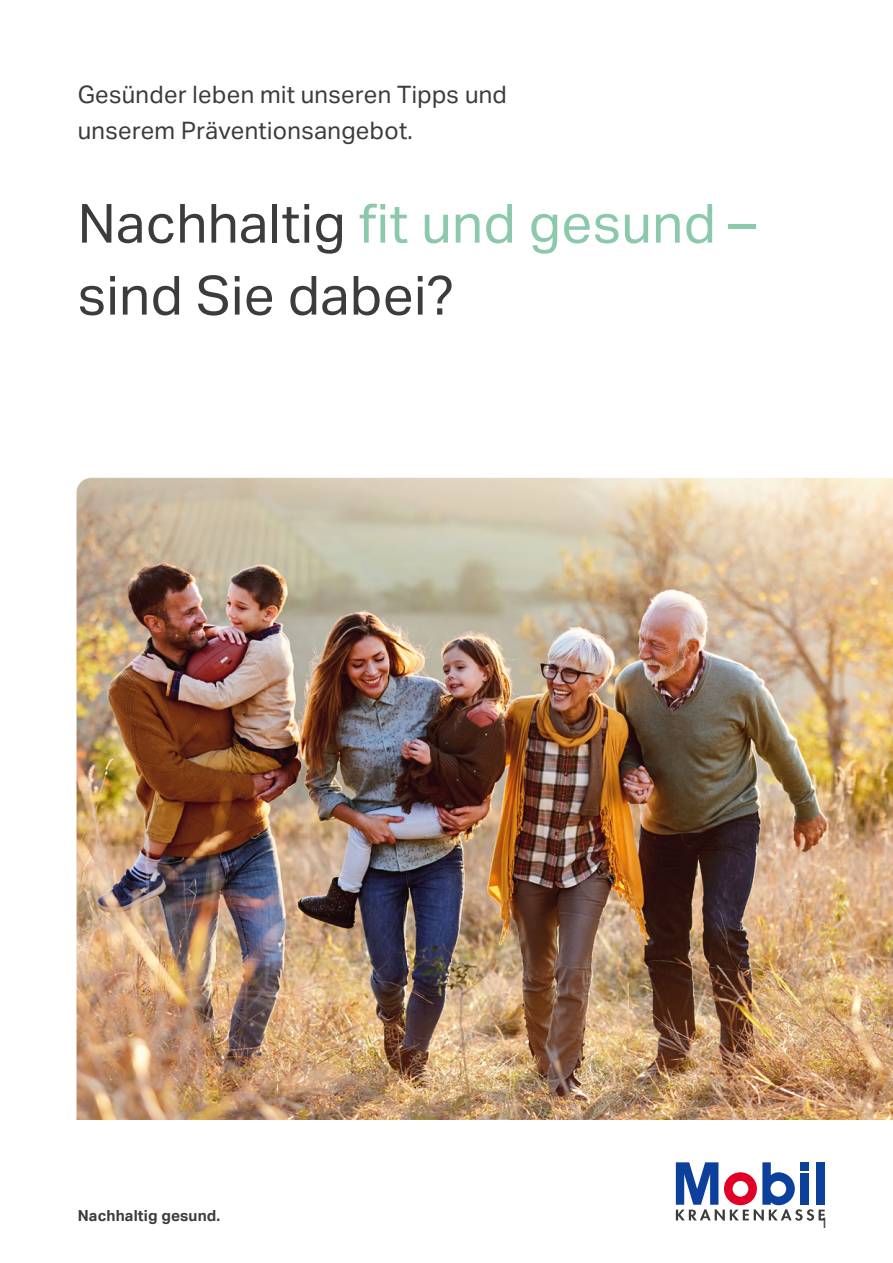
<style>
.page{position:relative;width:893px;height:1263px;background:#fff}
.page>*{position:absolute;margin:0;border:0;box-sizing:border-box;transform-origin:0 0}
.t1{font:54px/72px "Aktiv Grotesk";letter-spacing:.01em;color:#3c3c3b}
.t2{font:24px/35.7px "Aktiv Grotesk";letter-spacing:.01em;color:#3c3c3b}
.t3{font:700 15.3px "Aktiv Grotesk";letter-spacing:.01em;color:#3c3c3b}
.t4{font:15px "Aktiv Grotesk";color:#3c3c3b}
.s1{color:#8cc8aa}
</style>
<div class="page">
<svg style="left:676px;top:1162px;width:149px;height:59px"></svg>
<img style="left:77px;top:478px;width:816px;height:642px">
<p class="t2" style="left:78px;top:77px;width:431px">Gesünder leben mit unseren Tipps und unserem Präventionsangebot.</p>
<h1 class="t1" style="left:78px;top:188px;width:680px">Nachhaltig <span class="s1">fit und gesund – </span>sind Sie dabei?</h1>
<p class="t3" style="left:78px;top:1206px;width:144px">Nachhaltig gesund.</p>
<p class="t4" style="left:820px;top:1213px;width:10px">1</p>
</div>
